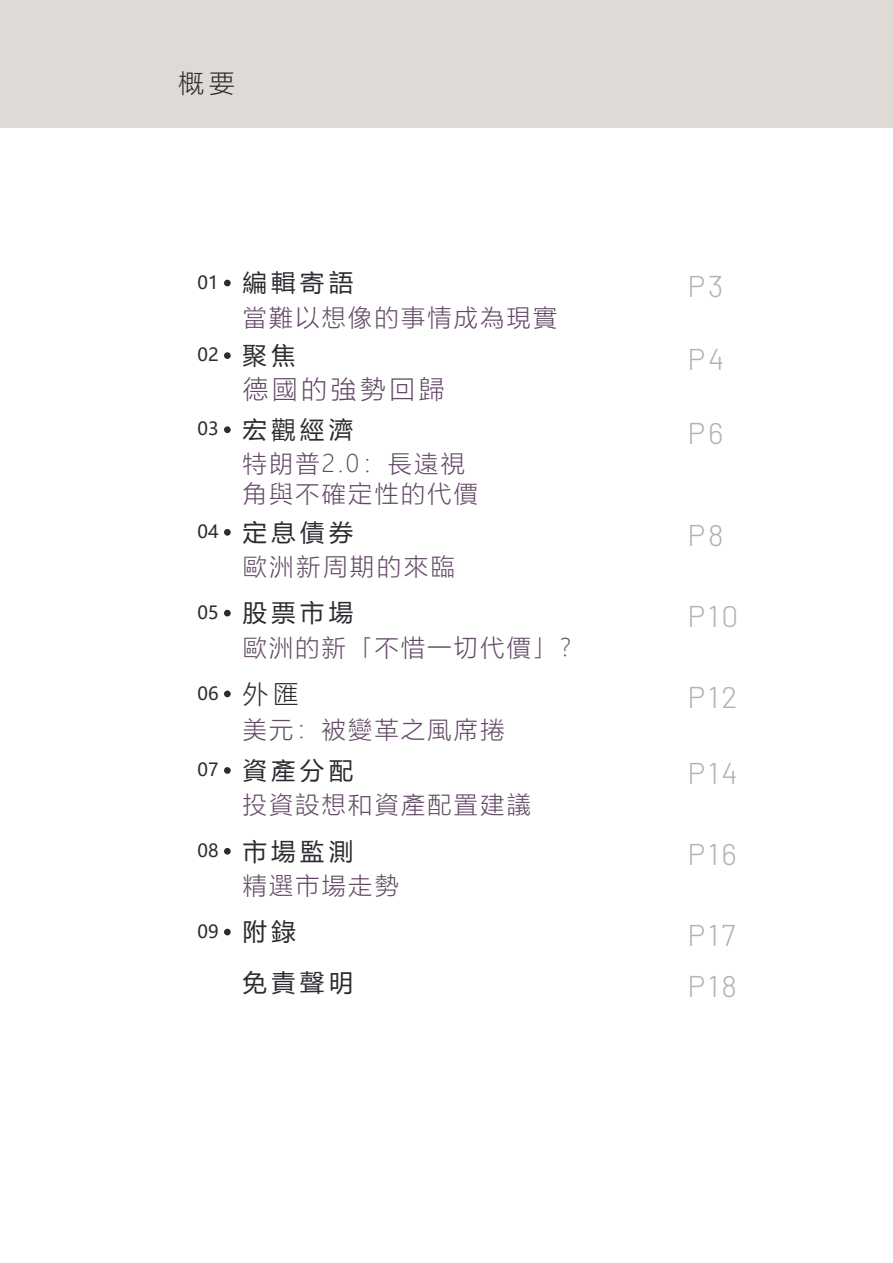
<style>
.page{position:relative;width:893px;height:1263px;background:#fff}
.page>*{position:absolute;margin:0;border:0;box-sizing:border-box;transform-origin:0 0}
.t1{font:300 30px "Barlow";letter-spacing:.1em;color:#b3b2b2}
.t2{font:300 25.5px "Microsoft Ya Hei";letter-spacing:.15em;color:#624865}
.t3{font:300 25.5px "Microsoft Ya Hei";color:#2a2c30}
.t4{font:300 24px/34.2px "Microsoft Ya Hei";letter-spacing:.1em;color:#624865}
.t5{font:300 24px/34.2px "Microsoft Ya Hei";letter-spacing:.12em;color:#624865}
.t6{font:24px "Microsoft Ya Hei";color:#2a2c30}
.t7{font:18px "Microsoft Ya Hei";color:#2a2c30}
.s1{font-weight:400;font-size:18px;color:#2a2c30}
.s2{font-weight:400;color:#2a2c30}
.s3{font-size:24px}
.s4{font-weight:300;font-size:25.5px}
</style>
<div class="page">
<div style="left:0;top:0;width:893px;height:128px;background:#dfdad5"></div>
<div style="left:224px;top:280px;width:7px;height:6px;background:#2a2c30;border-radius:50%"></div>
<div style="left:224px;top:352px;width:7px;height:7px;background:#2a2c30;border-radius:50%"></div>
<div style="left:224px;top:426px;width:7px;height:7px;background:#2a2c30;border-radius:50%"></div>
<div style="left:224px;top:529px;width:7px;height:7px;background:#2a2c30;border-radius:50%"></div>
<div style="left:224px;top:610px;width:7px;height:6px;background:#2a2c30;border-radius:50%"></div>
<div style="left:224px;top:690px;width:7px;height:7px;background:#2a2c30;border-radius:50%"></div>
<div style="left:224px;top:767px;width:7px;height:7px;background:#2a2c30;border-radius:50%"></div>
<div style="left:224px;top:848px;width:7px;height:7px;background:#2a2c30;border-radius:50%"></div>
<div style="left:224px;top:929px;width:7px;height:6px;background:#2a2c30;border-radius:50%"></div>
<p class="t3" style="left:179px;top:66px;width:58px">概要</p>
<p class="t4" style="left:243px;top:265px;width:316px;text-indent:-45px"><span class="s1">01</span> <span class="s2">編輯寄語<br></span>當難以想像的事情成為現實</p>
<p class="t1" style="left:687px;top:265px;width:37px">P3</p>
<p class="t7" style="left:198px;top:343px;width:99px">02 <span class="s3">聚焦</span></p>
<p class="t2" style="left:243px;top:372px;width:203px">德國的強勢回歸</p>
<p class="t1" style="left:687px;top:337px;width:38px">P4</p>
<p class="t4" style="left:243px;top:412px;width:224px;text-indent:-45px"><span class="s1">03</span> <span class="s2">宏觀經濟<br></span>特朗普2.0：長遠視</p>
<p class="t4" style="left:243px;top:476px;width:237px">角與不確定性的代價</p>
<p class="t1" style="left:687px;top:411px;width:37px">P6</p>
<p class="t5" style="left:243px;top:514px;width:214px;text-indent:-45px"><span class="s1">04</span> <span class="s2">定息債券<br></span>歐洲新周期的來臨</p>
<p class="t1" style="left:687px;top:514px;width:38px">P8</p>
<p class="t4" style="left:243px;top:595px;width:342px;text-indent:-45px"><span class="s1">05</span> <span class="s2">股票市場<br></span>歐洲的新「不惜一切代價」？</p>
<p class="t1" style="left:687px;top:595px;width:53px">P10</p>
<p class="t7" style="left:198px;top:681px;width:103px">06 <span class="s4">外匯</span></p>
<p class="t4" style="left:243px;top:711px;width:263px">美元：被變革之風席捲</p>
<p class="t1" style="left:687px;top:676px;width:52px">P12</p>
<p class="t4" style="left:243px;top:752px;width:289px;text-indent:-45px"><span class="s1">07</span> <span class="s2">資產分配<br></span>投資設想和資產配置建議</p>
<p class="t1" style="left:687px;top:752px;width:52px">P14</p>
<p class="t4" style="left:243px;top:833px;width:157px;text-indent:-45px"><span class="s1">08</span> <span class="s2">市場監測<br></span>精選市場走勢</p>
<p class="t1" style="left:687px;top:833px;width:51px">P16</p>
<p class="t7" style="left:198px;top:919px;width:99px">09 <span class="s3">附錄</span></p>
<p class="t1" style="left:687px;top:914px;width:50px">P17</p>
<p class="t6" style="left:243px;top:966px;width:112px">免責聲明</p>
<p class="t1" style="left:687px;top:965px;width:51px">P18</p>
</div>
